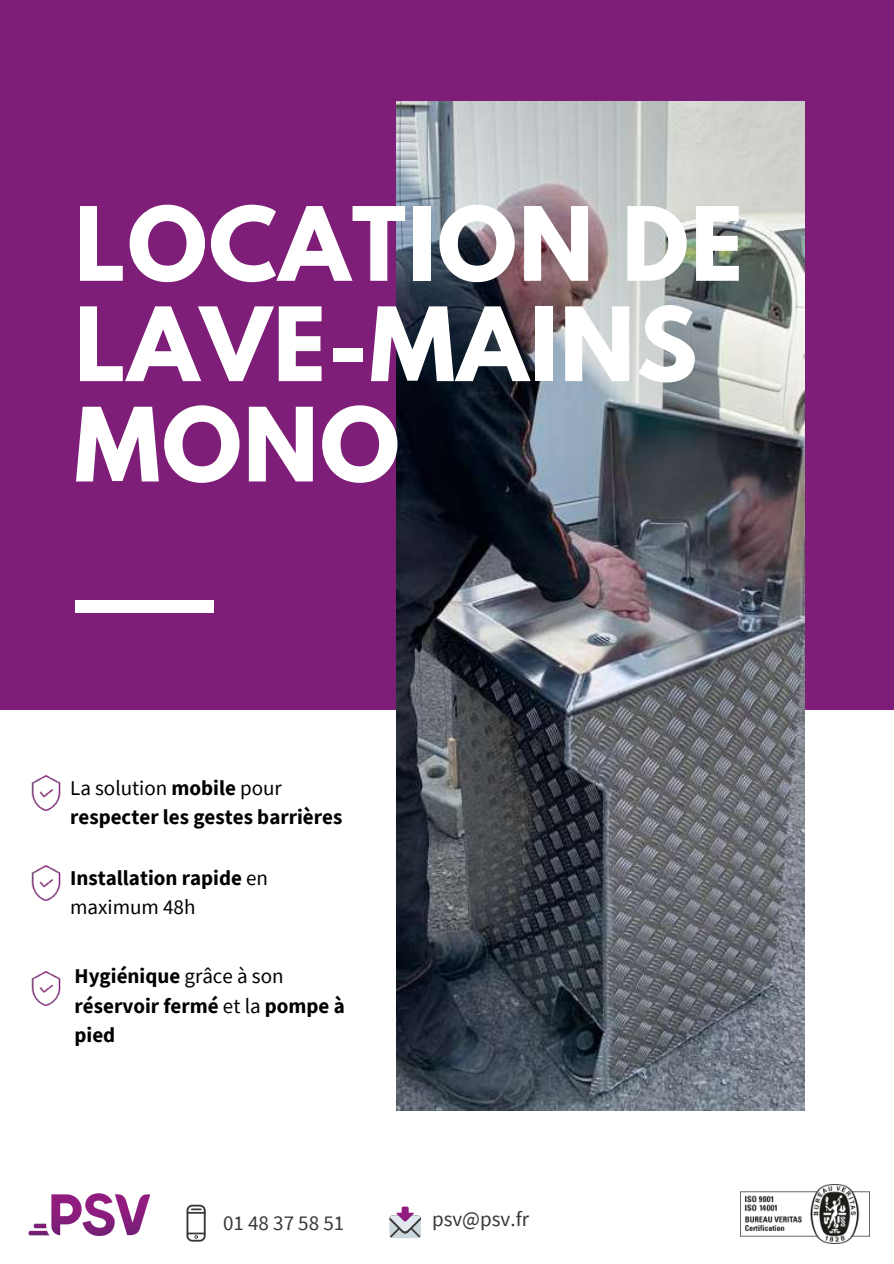
<style>
.page{position:relative;width:894px;height:1264px;background:#fff}
.page>*{position:absolute;margin:0;border:0;box-sizing:border-box;transform-origin:0 0}
.t1{font:700 90.6px/100.4px "League Spartan";letter-spacing:.02em;color:#fff}
.t2{font:700 21px/29.2px "Source Sans Pro";color:#000}
.t3{font:21px "Source Sans Pro";color:#383838}
.s1{font-weight:400}
</style>
<div class="page">
<div style="left:0;top:0;width:893px;height:710px;background:#7e1e78"></div>
<img style="left:396px;top:102px;width:408px;height:1008px">
<div style="left:76px;top:599px;width:138px;height:13px;background:#fff"></div>
<img style="left:740px;top:1184px;width:129px;height:59px">
<img style="left:28px;top:1193px;width:122px;height:41px">
<svg style="left:186px;top:1204px;width:20px;height:37px"></svg>
<div style="left:389px;top:1215px;width:32px;height:23px;background:#ccd6dd;border-radius:4px"></div>
<svg style="left:389px;top:1206px;width:32px;height:31px"></svg>
<img style="left:31px;top:775px;width:30px;height:35px">
<img style="left:31px;top:865px;width:30px;height:35px">
<img style="left:31px;top:971px;width:30px;height:34px">
<h1 class="t1" style="left:74px;top:206px;width:670px">LOCATION DE<br>LAVE-MAINS<br>MONO</h1>
<p class="t2" style="left:70px;top:772px;width:274px"><span class="s1">La solution</span> mobile <span class="s1">pour </span>respecter les gestes barrières</p>
<p class="t2" style="left:70px;top:862px;width:199px">Installation rapide <span class="s1">en maximum 48h</span></p>
<p class="t2" style="left:74px;top:961px;width:272px">Hygiénique <span class="s1">grâce à son </span>réservoir fermé <span class="s1">et la</span> pompe à pied</p>
<p class="t3" style="left:223px;top:1209px;width:123px">01 48 37 58 51</p>
<p class="t3" style="left:432px;top:1205px;width:98px">psv@psv.fr</p>
</div>
